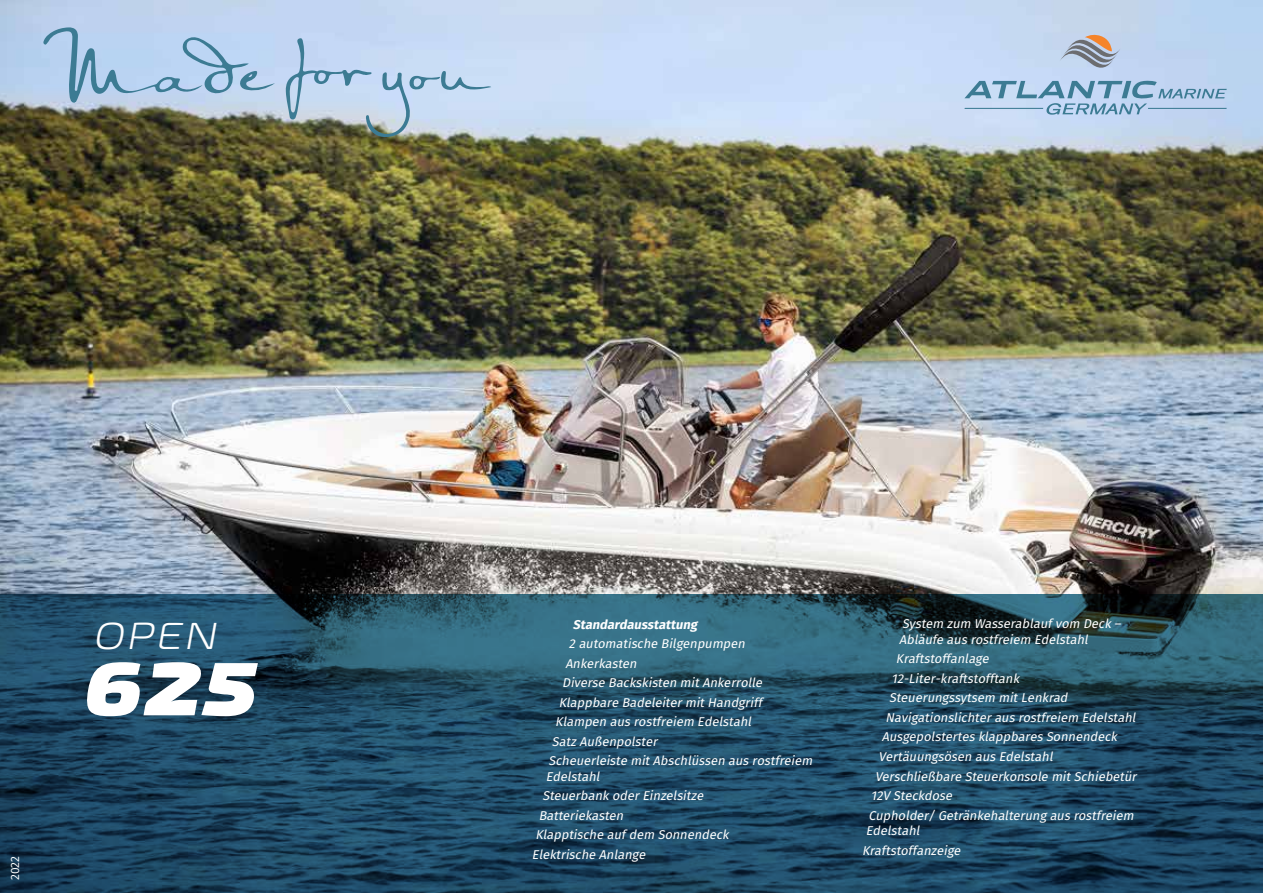
<style>
.page{position:relative;width:1263px;height:893px;background:#fff}
.page>*{position:absolute;margin:0;border:0;box-sizing:border-box;transform-origin:0 0}
.t1{font:italic 900 expanded 75.6px "Exo 2";color:#fff}
.t2{font:italic 300 expanded 37.8px "Exo 2";color:#fff}
.t3{font:italic 12.75px/15.3px "Fira Sans";color:#fff}
.t4{font:italic 700 12.75px "Fira Sans OT";color:#fff}
.t5{font:12px "Fira Sans";color:#fff}
</style>
<div class="page">
<img style="left:0;top:0;width:1263px;height:594px">
<svg style="left:0;top:594px;width:1263px;height:299px;background:#214c64"></svg>
<svg style="left:43px;top:27px;width:232px;height:76px;background:#abc7e4"></svg>
<svg style="left:285px;top:38px;width:206px;height:100px;background:#b4c8db"></svg>
<svg style="left:964px;top:18px;width:263px;height:97px;background:#b6cce6"></svg>
<hr style="left:964px;top:108px;width:79px;height:1px;background:#3c7b93">
<hr style="left:1148px;top:108px;width:79px;height:1px;background:#3c7b93">
<p class="t5" style="left:6px;top:880px;width:26px;rotate:-90deg">2022</p>
<h2 class="t2" style="left:92px;top:614px;width:134px">OPEN</h2>
<h1 class="t1" style="left:80px;top:641px;width:192px">625</h1>
<p class="t4" style="left:573px;top:615px;width:129px">Standardausstattung</p>
<p class="t3" style="left:569px;top:636px;width:181px">2 automatische Bilgenpumpen</p>
<p class="t3" style="left:565px;top:655px;width:76px">Ankerkasten</p>
<p class="t3" style="left:562px;top:675px;width:205px">Diverse Backskisten mitAnkerrolle</p>
<p class="t3" style="left:559px;top:694px;width:205px">Klappbare BadeleitermitHandgriff</p>
<p class="t3" style="left:555px;top:714px;width:201px">Klampen ausrostfreiem Edelstahl</p>
<p class="t3" style="left:552px;top:733px;width:110px">SatzAußenpolster</p>
<p class="t3" style="left:548px;top:753px;width:269px">Scheuerleiste mitAbschlüssen ausrostfreiem</p>
<p class="t3" style="left:546px;top:768px;width:59px">Edelstahl</p>
<p class="t3" style="left:542px;top:788px;width:166px">Steuerbank oderEinzelsitze</p>
<p class="t3" style="left:539px;top:807px;width:89px">Batteriekasten</p>
<p class="t3" style="left:535px;top:827px;width:198px">Klapptische auf dem Sonnendeck</p>
<p class="t3" style="left:532px;top:846px;width:118px">Elektrische Anlange</p>
<p class="t3" style="left:899px;top:616px;width:227px">System zum Wasserablauf vom Deck –<br>Abläufe ausrostfreiem Edelstahl</p>
<p class="t3" style="left:896px;top:651px;width:98px">Kraftstoffanlage</p>
<p class="t3" style="left:892px;top:670px;width:132px">12-Liter-kraftstofftank</p>
<p class="t3" style="left:889px;top:690px;width:183px">Steuerungssytsem mitLenkrad</p>
<p class="t3" style="left:886px;top:709px;width:255px">Navigationslichterausrostfreiem Edelstahl</p>
<p class="t3" style="left:882px;top:729px;width:240px">AusgepolstertesklappbaresSonnendeck</p>
<p class="t3" style="left:879px;top:749px;width:179px">Vertäuungsösen ausEdelstahl</p>
<p class="t3" style="left:875px;top:768px;width:266px">Verschließbare Steuerkonsole mitSchiebetür</p>
<p class="t3" style="left:871px;top:788px;width:86px">12V Steckdose</p>
<p class="t3" style="left:868px;top:807px;width:270px">Cupholder/ Getränkehalterung ausrostfreiem</p>
<p class="t3" style="left:862px;top:820px;width:103px;line-height:19.5px">Edelstahl<br>Kraftstoffanzeige</p>
</div>
